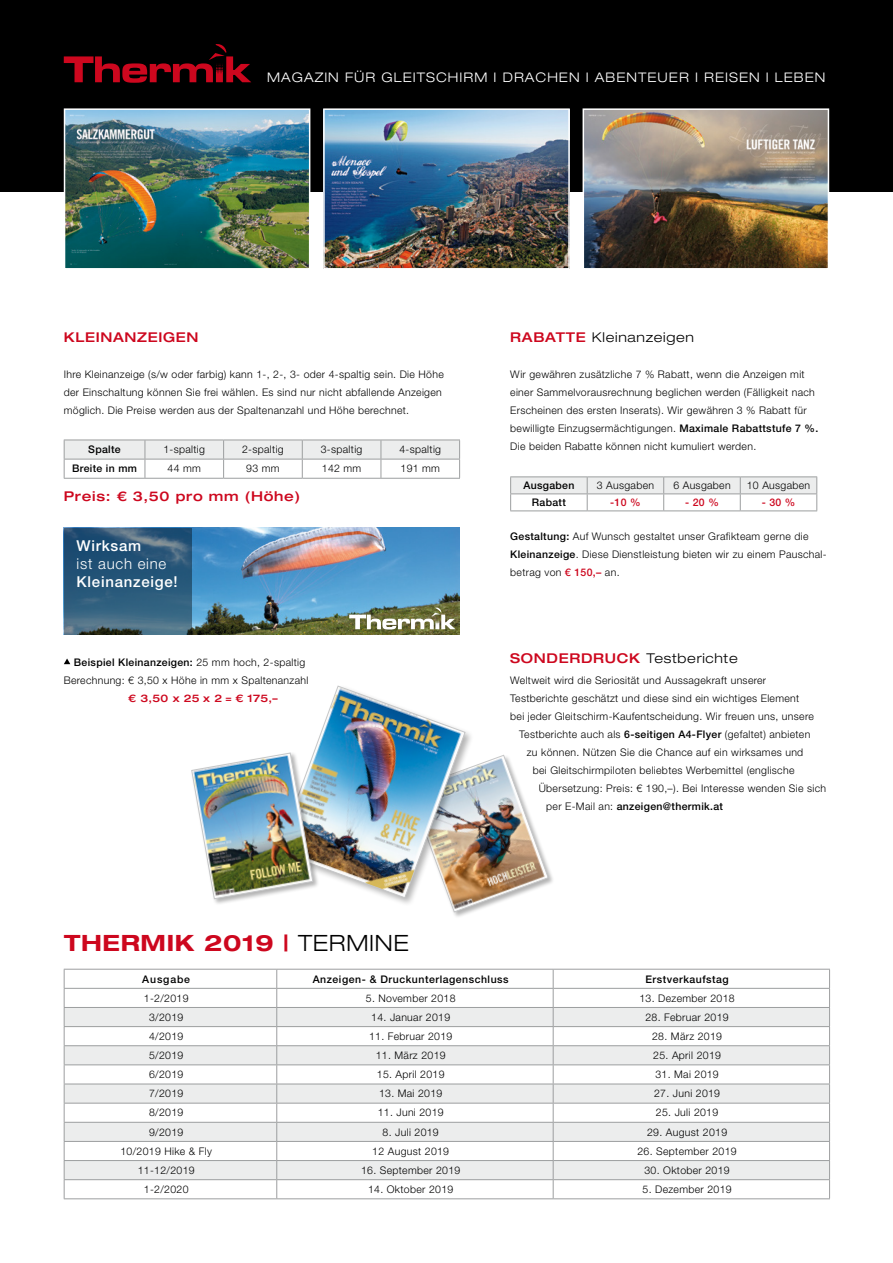
<style>
.page{position:relative;width:893px;height:1263px;background:#fff}
.page>*{position:absolute;margin:0;border:0;box-sizing:border-box;transform-origin:0 0}
.t1{font:700 expanded 22.5px "Helvetica Neue LT Std";letter-spacing:.03em;color:#cd071e}
.t2{font:500 15px/18px "Helvetica Neue LT Std";letter-spacing:.05em;color:#fff}
.Überschrift_klein{font:500 expanded 13.5px "Helvetica Neue LT Std";letter-spacing:.05em;color:#cd071e}
.Überschrift_klein-2{font:300 expanded 13.5px "Helvetica Neue LT Std";letter-spacing:.05em;color:#000}
.Fließtext{font:300 expanded 13.5px "Helvetica Neue LT Std";letter-spacing:.05em;color:#000}
.tabelle_bold{font:300 expanded 13.2px "Helvetica Neue LT Std";letter-spacing:.08em;color:#fff}
.Fließtext-2{font:300 10.5px/18px "Helvetica Neue LT Std";letter-spacing:.03em;color:#000}
.Fließtext-3{font:500 10.5px "Helvetica Neue LT Std";letter-spacing:.03em;color:#000}
.Fließtext-4{font:500 10.5px "Helvetica Neue LT Std";letter-spacing:.05em;color:#000}
.Fließtext-5{font:500 expanded 10.5px "Helvetica Neue LT Std";letter-spacing:.03em;color:#cd071e}
.t3{font:500 10.5px "Helvetica Neue LT Std";color:#cd071e}
.Fließtext-6{font:500 10.5px "Helvetica Neue LT Std";letter-spacing:.08em;color:#000}
.s1{font-weight:300}
.s2{font-stretch:normal}
.s3{font-weight:500;color:#cd071e}
.s4{font-weight:500}
.s5{font-weight:300;color:#000}
</style>
<div class="page">
<svg style="left:64px;top:440px;width:396px;height:38px"></svg>
<hr style="left:64px;top:478px;width:81px;height:1px;background:#9c9e9f">
<hr style="left:145px;top:478px;width:79px;height:1px;background:#9c9e9f">
<hr style="left:224px;top:478px;width:78px;height:1px;background:#9c9e9f">
<hr style="left:302px;top:478px;width:79px;height:1px;background:#9c9e9f">
<hr style="left:381px;top:478px;width:79px;height:1px;background:#9c9e9f">
<img style="left:191px;top:528px;width:268px;height:106px">
<svg style="left:64px;top:528px;width:127px;height:106px;background:#305c7a"></svg>
<svg style="left:349px;top:607px;width:106px;height:22px"></svg>
<svg style="left:64px;top:658px;width:6px;height:6px"></svg>
<hr style="left:510px;top:476px;width:77px;height:1px;background:#9c9e9f">
<hr style="left:587px;top:476px;width:77px;height:1px;background:#9c9e9f">
<hr style="left:664px;top:476px;width:76px;height:1px;background:#9c9e9f">
<hr style="left:740px;top:476px;width:77px;height:1px;background:#9c9e9f">
<svg style="left:510px;top:477px;width:307px;height:33px"></svg>
<hr style="left:510px;top:510px;width:77px;height:1px;background:#9c9e9f">
<hr style="left:587px;top:510px;width:77px;height:1px;background:#9c9e9f">
<hr style="left:664px;top:510px;width:76px;height:1px;background:#9c9e9f">
<hr style="left:740px;top:510px;width:77px;height:1px;background:#9c9e9f">
<svg style="left:64px;top:968px;width:766px;height:230px"></svg>
<hr style="left:64px;top:1198px;width:213px;height:1px;background:#9c9e9f">
<hr style="left:277px;top:1198px;width:276px;height:1px;background:#9c9e9f">
<hr style="left:553px;top:1198px;width:277px;height:1px;background:#9c9e9f">
<div style="left:0;top:0;width:893px;height:191px;background:#000"></div>
<svg style="left:64px;top:44px;width:187px;height:39px"></svg>
<img style="left:586px;top:111px;width:240px;height:156px">
<div style="left:583px;top:108px;width:246px;height:162px;border:2px solid #fff"></div>
<img style="left:326px;top:111px;width:241px;height:156px">
<div style="left:323px;top:108px;width:247px;height:162px;border:2px solid #fff"></div>
<img style="left:67px;top:111px;width:240px;height:156px">
<div style="left:64px;top:108px;width:246px;height:162px;border:2px solid #fff"></div>
<img style="left:191px;top:685px;width:358px;height:228px">
<p class="tabelle_bold" style="left:267px;top:69px;width:560px">MAGAZIN FÜR GLEITSCHIRM I DRACHEN I ABENTEUER I REISEN I LEBEN</p>
<p class="Überschrift_klein" style="left:64px;top:329px;width:136px">KLEINANZEIGEN</p>
<p class="Fließtext-2" style="left:64px;top:365px;width:381px">Ihre Kleinanzeige (s/w oder farbig) kann 1-, 2-, 3- oder 4-spaltig sein. Die Höhe der Einschaltung können Sie frei wählen. Es sind nur nicht abfallende Anzeigen möglich. Die Preise werden aus der Spaltenanzahl und Höhe berechnet.</p>
<p class="Fließtext-3" style="left:88px;top:443px;width:34px">Spalte</p>
<p class="Fließtext-2" style="left:163px;top:440px;width:43px">1-spaltig</p>
<p class="Fließtext-2" style="left:242px;top:440px;width:43px">2-spaltig</p>
<p class="Fließtext-2" style="left:321px;top:440px;width:43px">3-spaltig</p>
<p class="Fließtext-2" style="left:399px;top:440px;width:43px">4-spaltig</p>
<p class="Fließtext-3" style="left:72px;top:462px;width:66px">Breite in mm</p>
<p class="Fließtext-2" style="left:168px;top:459px;width:35px">44 mm</p>
<p class="Fließtext-2" style="left:246px;top:459px;width:35px">93 mm</p>
<p class="Fließtext-2" style="left:322px;top:459px;width:41px">142 mm</p>
<p class="Fließtext-2" style="left:401px;top:459px;width:41px">191 mm</p>
<p class="Überschrift_klein" style="left:64px;top:488px;width:238px">Preis: € 3,50 pro mm (Höhe)</p>
<p class="t2" style="left:77px;top:537px;width:103px">Wirksam<br><span class="s1">ist auch eine<br></span>Kleinanzeige!</p>
<p class="Fließtext-3" style="left:74px;top:656px;width:233px">Beispiel Kleinanzeigen: <span class="s1">25 mm hoch, 2-spaltig</span></p>
<p class="Fließtext-2" style="left:64px;top:671px;width:246px">Berechnung: € 3,50 x Höhe in mm x Spaltenanzahl</p>
<p class="Fließtext-5" style="left:128px;top:692px;width:151px">€ 3,50 x 25 x 2 <span class="s2">=</span> € 175,–</p>
<p class="Fließtext" style="left:510px;top:329px;width:185px"><span class="s3">RABATTE</span> Kleinanzeigen</p>
<p class="Fließtext-2" style="left:510px;top:365px;width:310px">Wir gewähren zusätzliche 7 % Rabatt, wenn die Anzeigen mit einer Sammelvorausrechnung beglichen werden (Fälligkeit nach Erscheinen des ersten Inserats). Wir gewähren 3 % Rabatt für bewilligte Einzugsermächtigungen. <span class="s4">Maximale Rabattstufe 7 %.<br></span>Die beiden Rabatte können nicht kumuliert werden.</p>
<p class="Fließtext-3" style="left:523px;top:479px;width:53px">Ausgaben</p>
<p class="Fließtext-2" style="left:597px;top:476px;width:59px">3 Ausgaben</p>
<p class="Fließtext-2" style="left:673px;top:476px;width:59px">6 Ausgaben</p>
<p class="Fließtext-2" style="left:747px;top:476px;width:65px">10 Ausgaben</p>
<p class="Fließtext-3" style="left:532px;top:496px;width:36px">Rabatt</p>
<p class="t3" style="left:610px;top:496px;width:32px">-10 %</p>
<p class="t3" style="left:685px;top:496px;width:35px">- 20 %</p>
<p class="t3" style="left:762px;top:496px;width:35px">- 30 %</p>
<p class="Fließtext-2" style="left:510px;top:527px;width:317px"><span class="s4">Gestaltung:</span> Auf Wunsch gestaltet unser Grafikteam gerne die<br><span class="s4">Kleinanzeige</span>. Diese Dienstleistung bieten wir zu einem Pauschal&shy;betrag von <span class="s3">€ 150,–</span> an.</p>
<p class="Überschrift_klein-2" style="left:510px;top:650px;width:229px"><span class="s3">SONDERDRUCK</span> Testberichte</p>
<p class="Fließtext-2" style="left:510px;top:671px;width:257px">Weltweit wird die Seriosität und Aussagekraft unserer</p>
<p class="Fließtext-2" style="left:510px;top:689px;width:290px">Testberichte geschätzt und diese sind ein wichtiges Element</p>
<p class="Fließtext-2" style="left:510px;top:707px;width:305px">bei jeder Gleitschirm-Kaufentscheidung. Wir freuen uns, unsere</p>
<p class="Fließtext-2" style="left:519px;top:725px;width:293px">Testberichte auch als <span class="s4">6-seitigen A4-Flyer</span> (gefaltet) anbieten</p>
<p class="Fließtext-2" style="left:527px;top:743px;width:278px">zu können. Nützen Sie die Chance auf ein wirksames und</p>
<p class="Fließtext-2" style="left:533px;top:761px;width:263px">bei Gleitschirmpiloten beliebtes Werbemittel (englische</p>
<p class="Fließtext-2" style="left:539px;top:779px;width:289px">Übersetzung: Preis: € 190,–). Bei Interesse wenden Sie sich</p>
<p class="Fließtext-3" style="left:546px;top:800px;width:178px"><span class="s1">per E-Mail an:</span> anzeigen@thermik.at</p>
<p class="t1" style="left:64px;top:929px;width:346px">THERMIK 2019 | <span class="s5">TERMINE</span></p>
<p class="Fließtext-6" style="left:142px;top:972px;width:49px">Ausgabe</p>
<p class="Fließtext-4" style="left:313px;top:972px;width:197px">Anzeigen- &amp; Druckunterlagenschluss</p>
<p class="Fließtext-4" style="left:645px;top:972px;width:85px">Erstverkaufstag</p>
<p class="Fließtext-2" style="left:144px;top:989px;width:46px">1-2/2019</p>
<p class="Fließtext-2" style="left:366px;top:989px;width:91px">5. November 2018</p>
<p class="Fließtext-2" style="left:639px;top:989px;width:97px">13. Dezember 2018</p>
<p class="Fließtext-2" style="left:149px;top:1008px;width:36px">3/2019</p>
<p class="Fließtext-2" style="left:371px;top:1008px;width:80px">14. Januar 2019</p>
<p class="Fließtext-2" style="left:645px;top:1008px;width:85px">28. Februar 2019</p>
<p class="Fließtext-2" style="left:149px;top:1027px;width:36px">4/2019</p>
<p class="Fließtext-2" style="left:369px;top:1027px;width:85px">11. Februar 2019</p>
<p class="Fließtext-2" style="left:652px;top:1027px;width:71px">28. März 2019</p>
<p class="Fließtext-2" style="left:149px;top:1046px;width:36px">5/2019</p>
<p class="Fließtext-2" style="left:376px;top:1046px;width:71px">11. März 2019</p>
<p class="Fließtext-2" style="left:653px;top:1046px;width:69px">25. April 2019</p>
<p class="Fließtext-2" style="left:149px;top:1065px;width:36px">6/2019</p>
<p class="Fließtext-2" style="left:377px;top:1065px;width:69px">15. April 2019</p>
<p class="Fließtext-2" style="left:655px;top:1065px;width:65px">31. Mai 2019</p>
<p class="Fließtext-2" style="left:149px;top:1084px;width:36px">7/2019</p>
<p class="Fließtext-2" style="left:379px;top:1084px;width:65px">13. Mai 2019</p>
<p class="Fließtext-2" style="left:654px;top:1084px;width:68px">27. Juni 2019</p>
<p class="Fließtext-2" style="left:149px;top:1103px;width:36px">8/2019</p>
<p class="Fließtext-2" style="left:378px;top:1103px;width:68px">11. Juni 2019</p>
<p class="Fließtext-2" style="left:656px;top:1103px;width:64px">25. Juli 2019</p>
<p class="Fließtext-2" style="left:149px;top:1123px;width:36px">9/2019</p>
<p class="Fließtext-2" style="left:383px;top:1123px;width:58px">8. Juli 2019</p>
<p class="Fließtext-2" style="left:647px;top:1123px;width:82px">29. August 2019</p>
<p class="Fließtext-2" style="left:120px;top:1142px;width:93px">10/2019 Hike &amp; Fly</p>
<p class="Fließtext-2" style="left:372px;top:1142px;width:78px">12 August 2019</p>
<p class="Fließtext-2" style="left:637px;top:1142px;width:101px">26. September 2019</p>
<p class="Fließtext-2" style="left:138px;top:1161px;width:58px">11-12/2019</p>
<p class="Fließtext-2" style="left:361px;top:1161px;width:101px">16. September 2019</p>
<p class="Fließtext-2" style="left:644px;top:1161px;width:87px">30. Oktober 2019</p>
<p class="Fließtext-2" style="left:144px;top:1180px;width:46px">1-2/2020</p>
<p class="Fließtext-2" style="left:368px;top:1180px;width:87px">14. Oktober 2019</p>
<p class="Fließtext-2" style="left:642px;top:1180px;width:91px">5. Dezember 2019</p>
</div>
